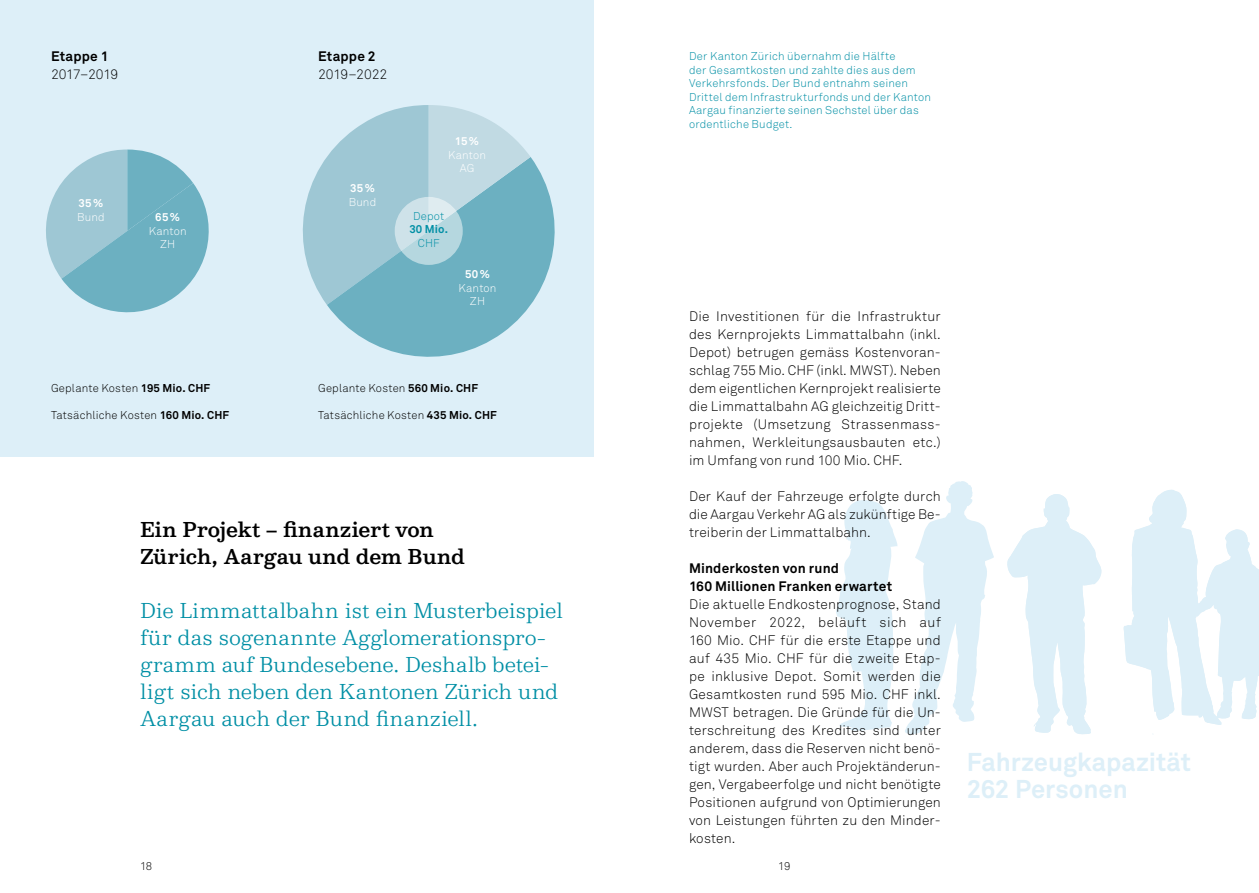
<style>
.page{position:relative;width:1259px;height:893px;background:#fff}
.page>*{position:absolute;margin:0;border:0;box-sizing:border-box;transform-origin:0 0}
.t1{font:700 25.5px/27px "Akkurat";color:#ddeff8}
.t2{font:300 22.5px/27px "NN Colroy";letter-spacing:-.01em;color:#008fa5}
.t3{font:500 22.5px/27px "NN Colroy";letter-spacing:-.01em;color:#000}
.t4{font:300 13.65px/18px "Akkurat";letter-spacing:.005em;color:#000;text-align:justify}
.t5{font:700 13.65px/18px "Akkurat";letter-spacing:.015em;color:#000}
.t6{font:300 13.65px "Akkurat";letter-spacing:-.015em;color:#000}
.t7{font:300 11.25px/13.5px "Akkurat";letter-spacing:.015em;color:#008fa5}
.t8{font:300 11.25px "Akkurat";letter-spacing:.02em;color:#000}
.t9{font:300 11.25px/13.5px "Akkurat";letter-spacing:.015em;color:#fff;text-align:center}
.t10{font:700 11.25px "Akkurat";letter-spacing:.015em;color:#fff}
.t11{font:700 11.25px "Akkurat";color:#008fa5}
.s1{font-weight:700}
</style>
<div class="page">
<svg style="left:1007px;top:494px;width:94px;height:240px"></svg>
<svg style="left:1123px;top:489px;width:136px;height:236px"></svg>
<svg style="left:905px;top:481px;width:89px;height:253px"></svg>
<svg style="left:836px;top:500px;width:61px;height:231px"></svg>
<div style="left:0;top:0;width:593px;height:456px;background:#ddeff8"></div>
<svg style="left:46px;top:150px;width:163px;height:163px"></svg>
<svg style="left:327px;top:157px;width:228px;height:200px;fill:#6cb0c1"></svg>
<svg style="left:302px;top:105px;width:228px;height:200px;background:#9cc8d5"></svg>
<svg style="left:395px;top:197px;width:68px;height:68px"></svg>
<p class="t5" style="left:51px;top:47px;width:59px">Etappe 1</p>
<p class="t6" style="left:51px;top:66px;width:69px">2017–2019</p>
<p class="t10" style="left:79px;top:196px;width:26px">35%</p>
<p class="t9" style="left:77px;top:210px;width:29px">Bund</p>
<p class="t10" style="left:155px;top:210px;width:26px">65%</p>
<p class="t9" style="left:149px;top:224px;width:39px">Kanton<br>ZH</p>
<p class="t8" style="left:51px;top:382px;width:161px">Geplante Kosten <span class="s1">195 Mio. CHF</span></p>
<p class="t8" style="left:51px;top:409px;width:180px">Tatsächliche Kosten <span class="s1">160 Mio. CHF</span></p>
<p class="t5" style="left:318px;top:47px;width:59px">Etappe 2</p>
<p class="t4" style="left:318px;top:65px;width:70px">2019–2022</p>
<p class="t10" style="left:350px;top:181px;width:26px">35%</p>
<p class="t9" style="left:349px;top:195px;width:29px">Bund</p>
<p class="t10" style="left:455px;top:134px;width:26px">15%</p>
<p class="t9" style="left:448px;top:148px;width:39px">Kanton<br>AG</p>
<p class="t7" style="left:413px;top:209px;width:33px">Depot</p>
<p class="t11" style="left:409px;top:222px;width:40px">30 Mio.</p>
<p class="t7" style="left:418px;top:236px;width:23px">CHF</p>
<p class="t10" style="left:465px;top:267px;width:26px">50%</p>
<p class="t9" style="left:458px;top:281px;width:39px">Kanton<br>ZH</p>
<p class="t8" style="left:318px;top:382px;width:161px">Geplante Kosten <span class="s1">560 Mio. CHF</span></p>
<p class="t8" style="left:318px;top:409px;width:180px">Tatsächliche Kosten <span class="s1">435 Mio. CHF</span></p>
<h2 class="t3" style="left:140px;top:516px;width:326px">Ein Projekt – finanziert von<br>Zürich, Aargau und dem Bund</h2>
<h2 class="t2" style="left:140px;top:597px;width:424px">Die Limmattalbahn ist ein Musterbeispiel für das sogenannte Agglomerationspro&shy;gramm auf Bundesebene. Deshalb betei&shy;ligt sich neben den Kantonen Zürich und Aargau auch der Bund finanziell.</h2>
<p class="t7" style="left:689px;top:50px;width:243px">Der Kanton Zürich übernahm die Hälfte<br>der Gesamtkosten und zahlte dies aus dem Verkehrsfonds. Der Bund entnahm seinen Drittel dem Infrastrukturfonds und der Kanton Aargau finanzierte seinen Sechstel über das ordentliche Budget.</p>
<p class="t4" style="left:689px;top:308px;width:253px">Die Investitionen für die Infrastruktur des Kernprojekts Limmattalbahn (inkl.<br>Depot) betrugen gemäss Kostenvoran&shy;schlag 755 Mio. CHF (inkl. MWST). Neben dem eigentlichen Kernprojekt realisierte die Limmattalbahn AG gleichzeitig Dritt&shy;projekte (Umsetzung Strassenmass&shy;nahmen, Werkleitungsausbauten etc.) im Umfang von rund 100 Mio. CHF.</p>
<p class="t4" style="left:689px;top:488px;width:253px">Der Kauf der Fahrzeuge erfolgte durch die Aargau Verkehr AG als zukünftige Be&shy;treiberin der Limmattalbahn.</p>
<p class="t5" style="left:689px;top:559px;width:205px">Minderkosten von rund<br>160 Millionen Franken erwartet</p>
<p class="t4" style="left:689px;top:596px;width:253px">Die aktuelle Endkostenprognose, Stand November 2022, beläuft sich auf 160 Mio. CHF für die erste Etappe und auf 435 Mio. CHF für die zweite Etap&shy;pe inklusive Depot. Somit werden die Gesamtkosten rund 595 Mio. CHF inkl.<br>MWST betragen. Die Gründe für die Un&shy;terschreitung des Kredites sind unter anderem, dass die Reserven nicht benö&shy;tigt wurden. Aber auch Projektänderun&shy;gen, Vergabeerfolge und nicht benötigte Positionen aufgrund von Optimierungen von Leistungen führten zu den Minder&shy;kosten.</p>
<p class="t8" style="left:140px;top:859px;width:14px">18</p>
<p class="t8" style="left:778px;top:859px;width:14px">19</p>
<h1 class="t1" style="left:966px;top:749px;width:226px">Fahrzeugkapazität<br>262 Personen</h1>
</div>
